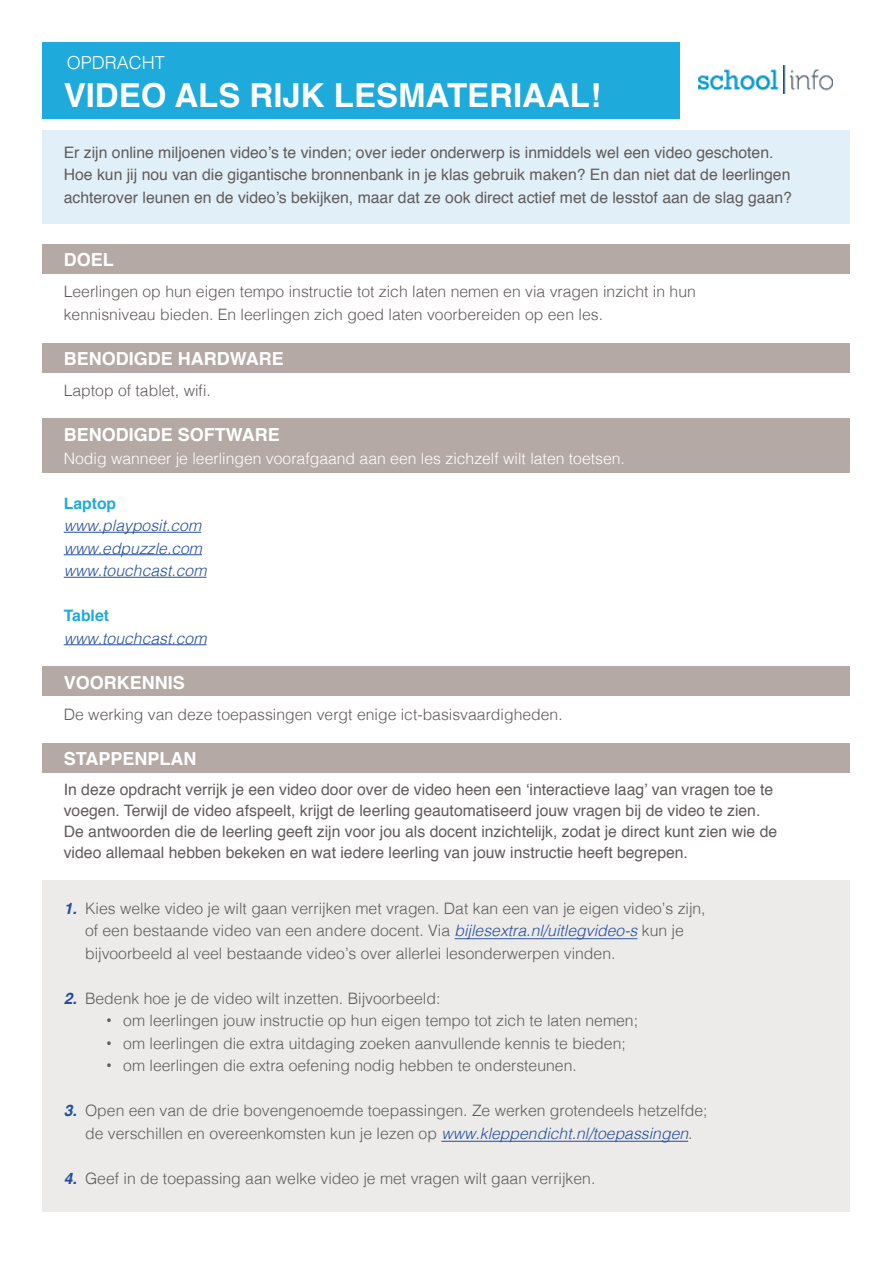
<style>
.page{position:relative;width:893px;height:1263px;background:#fff}
.page>*{position:absolute;margin:0;border:0;box-sizing:border-box;transform-origin:0 0}
._2_BODY{font:700 33px "Helvetica";color:#fff}
._2_SUBKOPPEN{font:700 18px "Helvetica";color:#fff}
._2_SUBKOPPEN-2{font:300 18px "Helvetica";color:#fff}
._2_BODY-2{font:300 15.75px/22.5px "Helvetica";color:#615b5b}
._2_INLEIDING{font:15.75px/21px "Helvetica";color:#615b5b}
._2_BODY-3{font:15.75px "Helvetica";color:#615b5b}
._2_BODY-4{font:300 15.75px "Helvetica";color:#fff}
._2_BODY-5{font:italic 300 15.75px "Helvetica";color:#244e9b}
._2_BODY-6{font:700 15.75px "Helvetica";color:#1eaadb}
.s1{font-weight:700;font-style:italic;color:#244e9b}
.s2{font-style:italic;color:#244e9b}
.s3{font-family:"Open Sans";font-weight:400}
</style>
<div class="page">
<div style="left:43px;top:343px;width:807px;height:30px;background:#b5a9a5"></div>
<div style="left:43px;top:666px;width:807px;height:30px;background:#b5a9a5"></div>
<div style="left:43px;top:743px;width:807px;height:30px;background:#b5a9a5"></div>
<div style="left:43px;top:244px;width:807px;height:30px;background:#b5a9a5"></div>
<div style="left:43px;top:880px;width:807px;height:331px;background:#ecebe9"></div>
<div style="left:43px;top:419px;width:807px;height:54px;background:#b5a9a5"></div>
<div style="left:42px;top:43px;width:638px;height:76px;background:#1eaadb"></div>
<div style="left:43px;top:130px;width:807px;height:93px;background:#e0eff8"></div>
<hr style="left:64px;top:532px;width:137px;height:1px;background:#244e9b">
<hr style="left:64px;top:554px;width:138px;height:1px;background:#244e9b">
<hr style="left:64px;top:577px;width:142px;height:1px;background:#244e9b">
<hr style="left:64px;top:644px;width:142px;height:1px;background:#244e9b">
<img style="left:698px;top:65px;width:134px;height:28px">
<hr style="left:454px;top:938px;width:183px;height:1px;background:#244e9b">
<hr style="left:441px;top:1141px;width:247px;height:1px;background:#244e9b">
<p class="_2_SUBKOPPEN-2" style="left:67px;top:47px;width:100px">OPDRACHT</p>
<p class="_2_BODY" style="left:64px;top:68px;width:539px">VIDEO ALS RIJK LESMATERIAAL!</p>
<p class="_2_BODY-3" style="left:64px;top:140px;width:711px">Er zijn online miljoenen video’s te vinden; over ieder onderwerp is inmiddels wel een video geschoten.</p>
<p class="_2_BODY-3" style="left:64px;top:162px;width:728px">Hoe kun jij nou van die gigantische bronnenbank in je klas gebruik maken? En dan niet dat de leerlingen</p>
<p class="_2_BODY-3" style="left:64px;top:185px;width:730px">achterover leunen en de video’s bekijken, maar dat ze ook direct actief met de lesstof aan de slag gaan?</p>
<p class="_2_SUBKOPPEN" style="left:64px;top:245px;width:52px">DOEL</p>
<p class="_2_BODY-2" style="left:64px;top:279px;width:634px">Leerlingen op hun eigen tempo instructie tot zich laten nemen en via vragen inzicht in hun</p>
<p class="_2_BODY-2" style="left:64px;top:302px;width:541px">kennisniveau bieden. En leerlingen zich goed laten voorbereiden op een les.</p>
<p class="_2_SUBKOPPEN" style="left:64px;top:344px;width:222px">BENODIGDE HARDWARE</p>
<p class="_2_BODY-2" style="left:64px;top:378px;width:149px">Laptop of tablet, wifi.</p>
<p class="_2_SUBKOPPEN" style="left:64px;top:420px;width:218px">BENODIGDE SOFTWARE</p>
<p class="_2_BODY-4" style="left:64px;top:445px;width:563px">Nodig wanneer je leerlingen voorafgaand aan een les zichzelf wilt laten toetsen.</p>
<p class="_2_BODY-6" style="left:64px;top:490px;width:54px">Laptop</p>
<p class="_2_BODY-5" style="left:64px;top:512px;width:139px">www.playposit.com</p>
<p class="_2_BODY-5" style="left:64px;top:535px;width:140px">www.edpuzzle.com</p>
<p class="_2_BODY-5" style="left:64px;top:557px;width:144px">www.touchcast.com</p>
<p class="_2_BODY-6" style="left:64px;top:603px;width:47px">Tablet</p>
<p class="_2_BODY-5" style="left:64px;top:625px;width:144px">www.touchcast.com</p>
<p class="_2_SUBKOPPEN" style="left:64px;top:668px;width:123px">VOORKENNIS</p>
<p class="_2_BODY-2" style="left:64px;top:702px;width:500px">De werking van deze toepassingen vergt enige ict-basisvaardigheden.</p>
<p class="_2_SUBKOPPEN" style="left:64px;top:744px;width:134px">STAPPENPLAN</p>
<p class="_2_INLEIDING" style="left:64px;top:779px;width:715px">In deze opdracht verrijk je een video door over de video heen een ‘interactieve laag’ van vragen toe te voegen. Terwijl de video afspeelt, krijgt de leerling geautomatiseerd jouw vragen bij de video te zien.<br>De antwoorden die de leerling geeft zijn voor jou als docent inzichtelijk, zodat je direct kunt zien wie de video allemaal hebben bekeken en wat iedere leerling van jouw instructie heeft begrepen.</p>
<p class="_2_BODY-2" style="left:85px;top:896px;width:622px;text-indent:-21px"><span class="s1">1.</span> Kies welke video je wilt gaan verrijken met vragen. Dat kan een van je eigen video’s zijn, of een bestaande video van een andere docent. Via <span class="s2">bijlesextra.nl/uitlegvideo-s</span> kun je bijvoorbeeld al veel bestaande video’s over allerlei lesonderwerpen vinden.</p>
<p class="_2_BODY-2" style="left:64px;top:986px;width:378px"><span class="s1">2.</span> Bedenk hoe je de video wilt inzetten. Bijvoorbeeld:</p>
<p class="_2_BODY-2" style="left:106px;top:1008px;width:533px"><span class="s3">•</span> om leerlingen jouw instructie op hun eigen tempo tot zich te laten nemen;</p>
<p class="_2_BODY-2" style="left:106px;top:1031px;width:521px"><span class="s3">•</span> om leerlingen die extra uitdaging zoeken aanvullende kennis te bieden;</p>
<p class="_2_BODY-2" style="left:106px;top:1053px;width:472px"><span class="s3">•</span> om leerlingen die extra oefening nodig hebben te ondersteunen.</p>
<p class="_2_BODY-2" style="left:64px;top:1098px;width:645px;text-align:center"><span class="s1">3.</span> Open een van de drie bovengenoemde toepassingen. Ze werken grotendeels hetzelfde; de verschillen en overeenkomsten kun je lezen op <span class="s2">www.kleppendicht.nl/toepassingen</span>.</p>
<p class="_2_BODY-2" style="left:64px;top:1166px;width:533px"><span class="s1">4.</span> Geef in de toepassing aan welke video je met vragen wilt gaan verrijken.</p>
</div>
